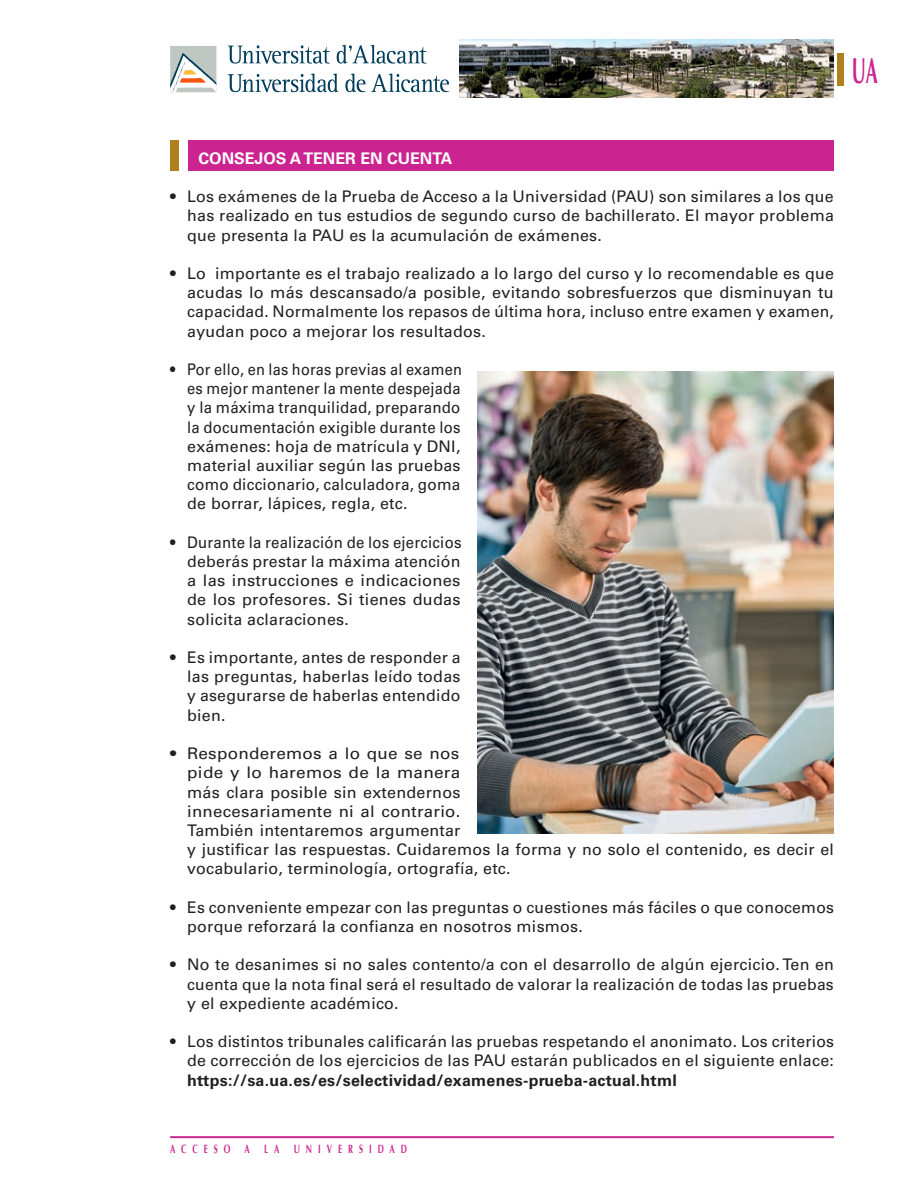
<style>
.page{position:relative;width:919px;height:1204px;background:#fff}
.page>*{position:absolute;margin:0;border:0;box-sizing:border-box;transform-origin:0 0}
.t1{font:700 36px "Optima";color:#cb2490;scale:.5 1}
.t2{font:16px/19.2px "Univers";letter-spacing:.015em;color:#231f20;text-align:justify}
.t3{font:16px/19.2px "Univers";letter-spacing:.015em;color:#231f20;text-align:justify;scale:.91 1}
.t4{font:16px/19.2px "Univers";letter-spacing:.015em;color:#231f20;scale:1.07 1}
.t5{font:16px/19.2px "Univers";letter-spacing:.015em;color:#231f20;text-align:justify;scale:.93 1}
.t6{font:700 16px "Univers";color:#fff}
.t7{font:700 12px "Optima";letter-spacing:.75em;color:#cb2490;scale:.67 1}
.s1{font-weight:700}
</style>
<div class="page">
<div style="left:189px;top:141px;width:644px;height:30px;background:#cb2490"></div>
<div style="left:170px;top:141px;width:9px;height:30px;background:#ae801e"></div>
<div style="left:837px;top:53px;width:7px;height:32px;background:#ae801e"></div>
<img style="left:459px;top:39px;width:374px;height:58px">
<hr style="left:170px;top:1136px;width:663px;height:2px;background:#cb2490">
<svg style="left:228px;top:73px;width:110px;height:19px"></svg>
<svg style="left:345px;top:73px;width:20px;height:19px"></svg>
<svg style="left:371px;top:73px;width:78px;height:19px"></svg>
<svg style="left:228px;top:45px;width:101px;height:19px"></svg>
<svg style="left:336px;top:45px;width:90px;height:19px"></svg>
<div style="left:170px;top:46px;width:46px;height:46px;background:#bfc7c2"></div>
<svg style="left:170px;top:53px;width:46px;height:39px"></svg>
<img style="left:477px;top:372px;width:356px;height:461px">
<p class="t1" style="left:851px;top:50px;width:54px">UA</p>
<p class="t6" style="left:198px;top:149px;width:255px">CONSEJOS A TENER EN CUENTA</p>
<p class="t2" style="left:187px;top:187px;width:648px;text-indent:-17px">• Los exámenes de la Prueba de Acceso a la Universidad (PAU) son similares a los que has realizado en tus estudios de segundo curso de bachillerato. El mayor problema que presenta la PAU es la acumulación de exámenes.</p>
<p class="t2" style="left:187px;top:264px;width:648px;text-indent:-17px">• Lo importante es el trabajo realizado a lo largo del curso y lo recomendable es que acudas lo más descansado/a posible, evitando sobresfuerzos que disminuyan tu capacidad. Normalmente los repasos de última hora, incluso entre examen y examen, ayudan poco a mejorar los resultados.</p>
<p class="t3" style="left:187px;top:360px;width:303px;text-indent:-17px">• Por ello, en las horas previas al examen es mejor mantener la mente despejada y la máxima tranquilidad, preparando la documentación exigible durante los exámenes: hoja de matrícula y DNI, material auxiliar según las pruebas como diccionario, calculadora, goma de borrar, lápices, regla, etc.</p>
<p class="t5" style="left:187px;top:532px;width:296px;text-indent:-17px">• Durante la realización de los ejercicios deberás prestar la máxima atención a las instrucciones e indicaciones de los profesores. Si tienes dudas solicita aclaraciones.</p>
<p class="t2" style="left:187px;top:648px;width:275px;text-indent:-17px">• Es importante, antes de responder a las preguntas, haberlas leído todas y asegurarse de haberlas entendido bien.</p>
<p class="t4" style="left:187px;top:744px;width:606px;text-indent:-17px">• Responderemos a lo que se nos<br>pide y lo haremos de la manera<br>más clara posible sin extendernos<br>innecesariamente ni al contrario.<br>También intentaremos argumentar<br>y justificar las respuestas. Cuidaremos la forma y no solo el contenido, es decir el vocabulario, terminología, ortografía, etc.</p>
<p class="t2" style="left:187px;top:897px;width:648px;text-indent:-17px">• Es conveniente empezar con las preguntas o cuestiones más fáciles o que conocemos porque reforzará la confianza en nosotros mismos.</p>
<p class="t2" style="left:187px;top:955px;width:648px;text-indent:-17px">• No te desanimes si no sales contento/a con el desarrollo de algún ejercicio. Ten en cuenta que la nota final será el resultado de valorar la realización de todas las pruebas y el expediente académico.</p>
<p class="t2" style="left:187px;top:1032px;width:648px;text-indent:-17px">• Los distintos tribunales calificarán las pruebas respetando el anonimato. Los criterios de corrección de los ejercicios de las PAU estarán publicados en el siguiente enlace: <span class="s1">https://sa.ua.es/es/selectividad/examenes-prueba-actual.html</span></p>
<p class="t7" style="left:170px;top:1142px;width:355px">ACCESO A LA UNIVERSIDAD</p>
</div>
